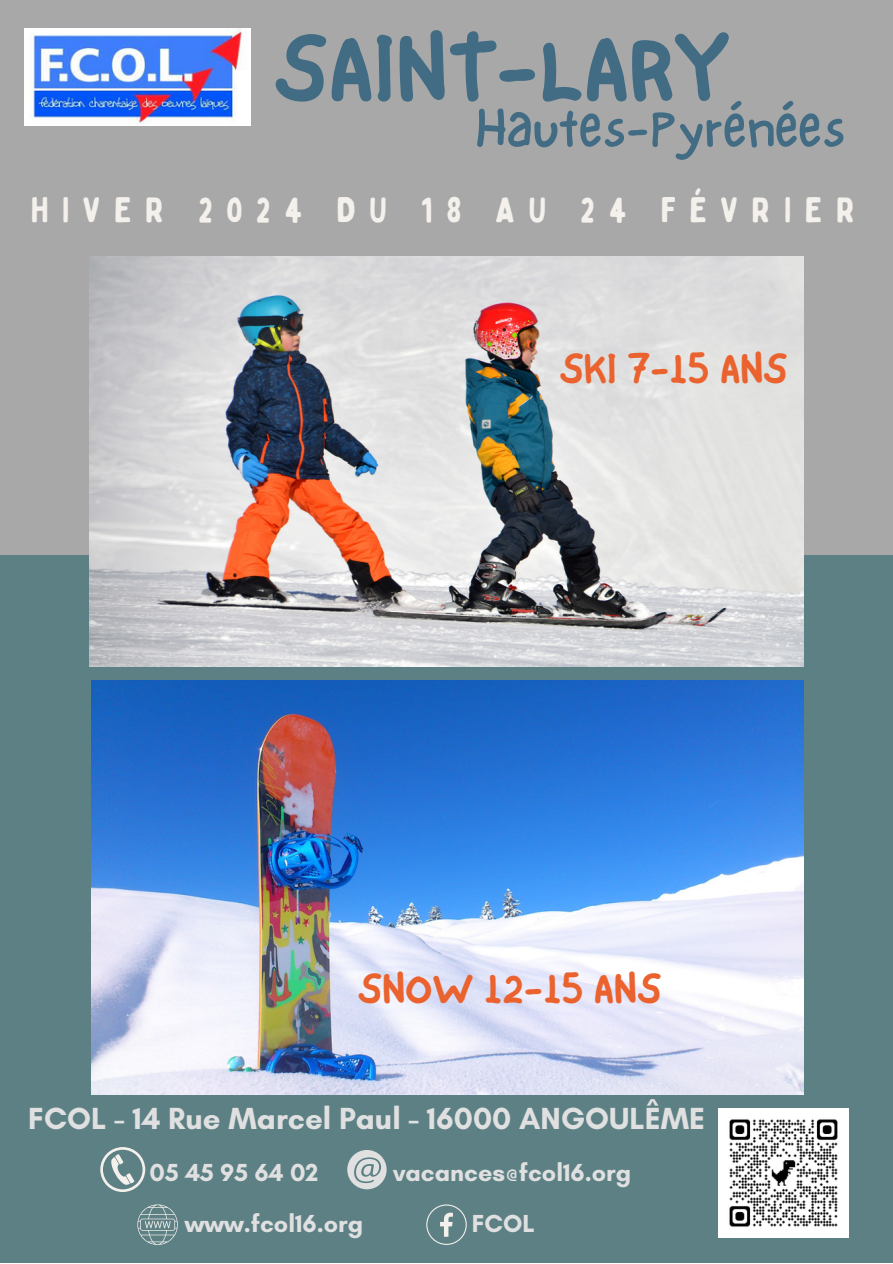
<style>
.page{position:relative;width:893px;height:1264px;background:#fff}
.page>*{position:absolute;margin:0;border:0;box-sizing:border-box;transform-origin:0 0}
.t1{font:96.3px "NF One Little Font Bold";color:#426b84}
.t2{font:54.3px "NF One Little Font Regular";color:#426b84}
.t3{font:43.05px "NF One Little Font Bold";color:#ea622e}
.t4{font:35.4px "Bobby Jones Soft";letter-spacing:.375em;color:#f4f0ec}
.t5{font:700 31.05px "Glacial Indifference";color:#e0e0e1}
.t6{font:700 25.05px "Glacial Indifference";color:#e0e0e1}
.s1{font-weight:400}
</style>
<div class="page">
<div style="left:0;top:0;width:892px;height:1262px;background:#a8a8a8"></div>
<div style="left:0;top:555px;width:892px;height:707px;background:#5c8084"></div>
<img style="left:89px;top:257px;width:714px;height:409px">
<img style="left:24px;top:28px;width:226px;height:97px">
<svg style="left:100px;top:1147px;width:45px;height:44px"></svg>
<svg style="left:347px;top:1150px;width:39px;height:39px"></svg>
<svg style="left:426px;top:1204px;width:40px;height:40px"></svg>
<img style="left:91px;top:680px;width:712px;height:414px">
<img style="left:718px;top:1108px;width:130px;height:129px">
<svg style="left:137px;top:1204px;width:41px;height:40px"></svg>
<p class="t1" style="left:274px;top:11px;width:457px">SAINT-LARY</p>
<p class="t2" style="left:474px;top:96px;width:372px">Hautes-Pyrénées</p>
<p class="t4" style="left:31px;top:188px;width:826px">HIVER 2024 DU 18 AU 24 FÉVRIER</p>
<p class="t3" style="left:559px;top:343px;width:229px">SKI 7-15 ANS</p>
<p class="t3" style="left:358px;top:963px;width:305px">SNOW 12-15 ANS</p>
<p class="t5" style="left:28px;top:1099px;width:678px">FCOL - 14 Rue Marcel Paul - 16000 ANGOULÊME</p>
<p class="t6" style="left:150px;top:1157px;width:170px">05 45 95 64 02</p>
<p class="t6" style="left:393px;top:1157px;width:240px">vacances<span class="s1">@</span>fcol16.org</p>
<p class="t6" style="left:185px;top:1207px;width:180px">www.fcol16.org</p>
<p class="t6" style="left:472px;top:1207px;width:64px">FCOL</p>
</div>
